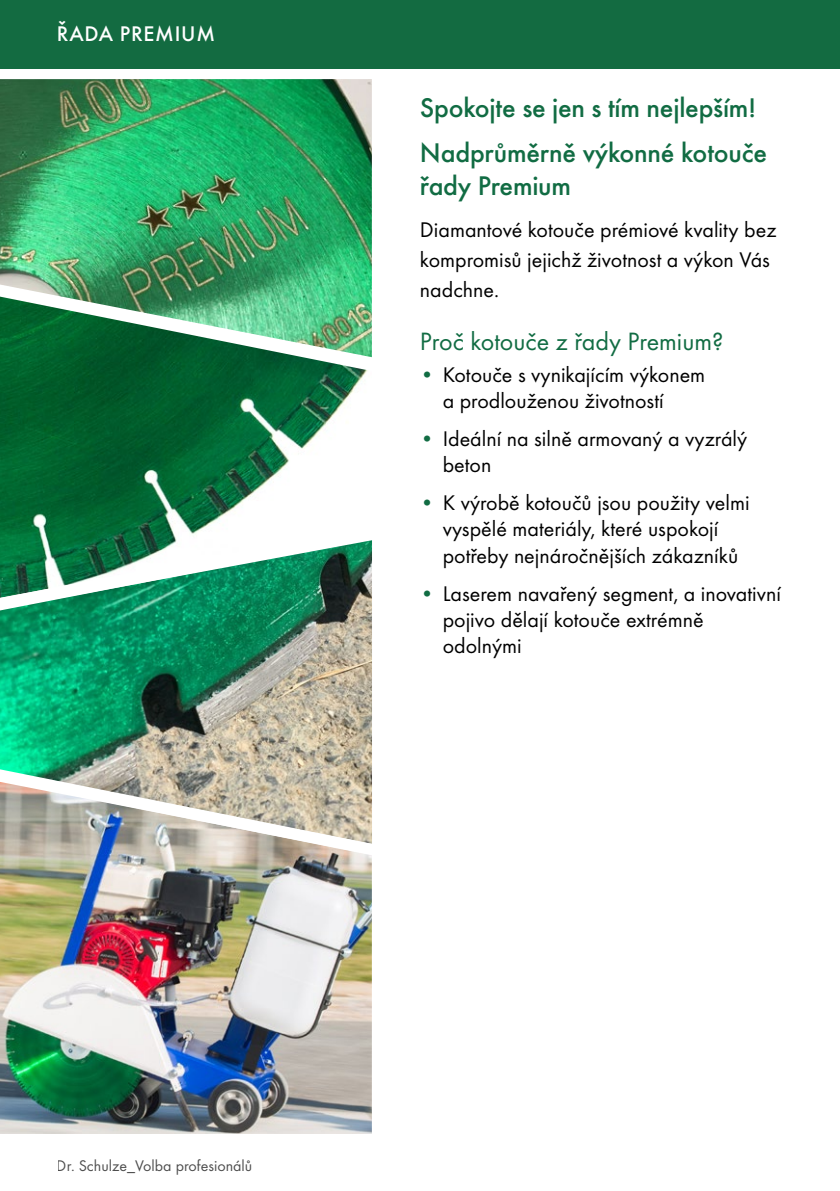
<style>
.page{position:relative;width:840px;height:1191px;background:#fff}
.page>*{position:absolute;margin:0;border:0;box-sizing:border-box;transform-origin:0 0}
.t1{font:500 28px/45px "Futura TOT";letter-spacing:-.01em;color:#116c43}
.t2{font:26px "Futura TOT";color:#116c43}
.t3{font:22px/26.4px "Futura TOT";color:#000}
.t4{font:500 22px "Futura TOT";letter-spacing:.035em;color:#fff}
.t5{font:16px "Futura TOT";color:#000}
.s1{color:#116c43}
</style>
<div class="page">
<div style="left:0;top:0;width:839px;height:68px;background:#136b41"></div>
<img style="left:0;top:79px;width:371px;height:195px">
<img style="left:0;top:383px;width:359px;height:134px">
<img style="left:0;top:867px;width:371px;height:267px">
<img style="left:0;top:630px;width:372px;height:128px">
<img style="left:0;top:274px;width:372px;height:109px">
<img style="left:0;top:758px;width:372px;height:109px">
<svg style="left:0;top:517px;width:372px;height:113px"></svg>
<p class="t4" style="left:57px;top:21px;width:160px">ŘADA PREMIUM</p>
<p class="t1" style="left:420px;top:85px;width:348px">Spokojte se jen s tím nejlepším!<br>Nadprůměrně výkonné kotouče</p>
<p class="t1" style="left:420px;top:163px;width:152px">řady Premium</p>
<p class="t3" style="left:420px;top:214px;width:358px;line-height:30px">Diamantové kotouče prémiové kvality bez kompromisů jejichž životnost a výkon Vás nadchne.</p>
<p class="t2" style="left:420px;top:325px;width:305px">Proč kotouče z řady Premium?</p>
<p class="t3" style="left:442px;top:361px;width:264px;text-indent:-23px"><span class="s1">•</span> Kotouče s vynikajícím výkonem a prodlouženou životností</p>
<p class="t3" style="left:442px;top:425px;width:306px;text-indent:-23px"><span class="s1">•</span> Ideální na silně armovaný a vyzrálý beton</p>
<p class="t3" style="left:420px;top:489px;width:331px;text-align:center"><span class="s1">•</span> K výrobě kotoučů jsou použity velmi vyspělé materiály, které uspokojí potřeby nejnáročnějších zákazníků</p>
<p class="t3" style="left:442px;top:580px;width:339px;text-indent:-23px"><span class="s1">•</span> Laserem navařený segment, a inovativní pojivo dělají kotouče extrémně odolnými</p>
<p class="t5" style="left:57px;top:1156px;width:197px">Dr. Schulze_Volba profesionálů</p>
</div>
